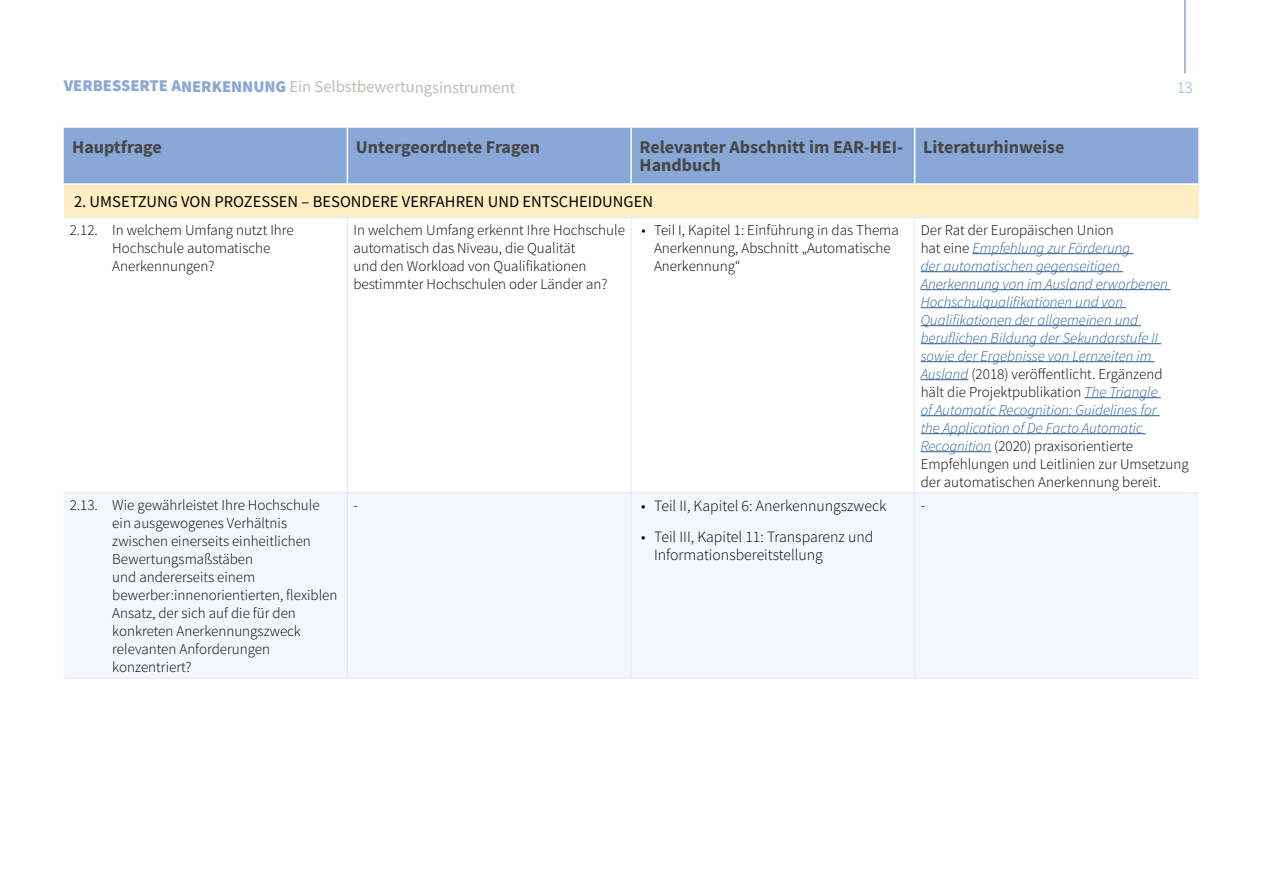
<style>
.page{position:relative;width:1263px;height:893px;background:#fff}
.page>*{position:absolute;margin:0;border:0;box-sizing:border-box;transform-origin:0 0}
.t1{font:700 18px/18px "Source Sans Pro";color:#474747}
.t2{font:16.5px "Source Sans Pro";color:#000}
.t3{font:16.5px "Source Sans Pro";letter-spacing:-.005em;color:#c0bcb6}
.t4{font:300 16.5px "Source Sans Pro";color:#89a8d8}
.t5{font:300 15.75px/18px "Source Sans Pro";color:#000}
.t6{font:300 15px/18px "Source Sans Pro";color:#000}
.t7{font:italic 300 15px/18px "Source Sans Pro";color:#275b9b}
.s1{font-weight:900;color:#89a8d8}
.s2{font-style:normal;color:#000}
</style>
<div class="page">
<hr style="left:1184px;top:0;width:2px;height:74px;background:#89a8d8">
<div style="left:64px;top:128px;width:1134px;height:55px;background:#89a8d8"></div>
<div style="left:64px;top:184px;width:1134px;height:34px;background:#feeec1"></div>
<div style="left:64px;top:494px;width:1134px;height:184px;background:#f4f6fc"></div>
<hr style="left:347px;top:128px;width:1px;height:55px;background:#fff">
<hr style="left:630px;top:128px;width:2px;height:55px;background:#fff">
<hr style="left:914px;top:128px;width:1px;height:55px;background:#fff">
<hr style="left:64px;top:183px;width:283px;height:2px;background:#fff">
<hr style="left:347px;top:183px;width:284px;height:2px;background:#fff">
<hr style="left:631px;top:183px;width:284px;height:2px;background:#fff">
<hr style="left:915px;top:183px;width:283px;height:2px;background:#fff">
<hr style="left:347px;top:218px;width:1px;height:275px;background:#e3e9f7">
<hr style="left:631px;top:218px;width:1px;height:275px;background:#e3e9f7">
<hr style="left:914px;top:218px;width:1px;height:275px;background:#e3e9f7">
<hr style="left:64px;top:493px;width:283px;height:1px;background:#e3e9f7">
<hr style="left:347px;top:493px;width:284px;height:1px;background:#e3e9f7">
<hr style="left:347px;top:493px;width:1px;height:185px;background:#e3e9f7">
<hr style="left:631px;top:493px;width:284px;height:1px;background:#e3e9f7">
<hr style="left:631px;top:493px;width:1px;height:185px;background:#e3e9f7">
<hr style="left:915px;top:493px;width:283px;height:1px;background:#e3e9f7">
<hr style="left:914px;top:493px;width:1px;height:185px;background:#e3e9f7">
<hr style="left:64px;top:217px;width:283px;height:1px;background:#e3e9f7">
<hr style="left:347px;top:217px;width:284px;height:1px;background:#e3e9f7">
<hr style="left:631px;top:217px;width:284px;height:1px;background:#e3e9f7">
<hr style="left:915px;top:217px;width:283px;height:1px;background:#e3e9f7">
<hr style="left:64px;top:678px;width:283px;height:1px;background:#e3e9f7">
<hr style="left:347px;top:678px;width:284px;height:1px;background:#e3e9f7">
<hr style="left:631px;top:678px;width:284px;height:1px;background:#e3e9f7">
<hr style="left:915px;top:678px;width:283px;height:1px;background:#e3e9f7">
<hr style="left:972px;top:253px;width:161px;height:1px;background:#275b9b">
<hr style="left:921px;top:271px;width:202px;height:1px;background:#275b9b">
<hr style="left:921px;top:289px;width:250px;height:1px;background:#275b9b">
<hr style="left:921px;top:307px;width:205px;height:1px;background:#275b9b">
<hr style="left:921px;top:325px;width:220px;height:1px;background:#275b9b">
<hr style="left:921px;top:343px;width:240px;height:1px;background:#275b9b">
<hr style="left:921px;top:361px;width:233px;height:1px;background:#275b9b">
<hr style="left:921px;top:379px;width:47px;height:1px;background:#275b9b">
<hr style="left:1084px;top:397px;width:77px;height:1px;background:#275b9b">
<hr style="left:921px;top:415px;width:238px;height:1px;background:#275b9b">
<hr style="left:921px;top:433px;width:224px;height:1px;background:#275b9b">
<hr style="left:921px;top:451px;width:70px;height:1px;background:#275b9b">
<p class="t3" style="left:64px;top:76px;width:453px"><span class="s1">VERBESSERTE ANERKENNUNG</span> Ein Selbstbewertungsinstrument</p>
<p class="t4" style="left:1177px;top:78px;width:17px">13</p>
<p class="t1" style="left:72px;top:138px;width:91px">Hauptfrage</p>
<p class="t1" style="left:356px;top:138px;width:186px">Untergeordnete Fragen</p>
<p class="t1" style="left:639px;top:138px;width:265px">Relevanter Abschnitt im EAR-HEI-<br>Handbuch</p>
<p class="t1" style="left:923px;top:138px;width:143px">Literaturhinweise</p>
<p class="t2" style="left:74px;top:191px;width:581px">2. UMSETZUNG VON PROZESSEN – BESONDERE VERFAHREN UND ENTSCHEIDUNGEN</p>
<p class="t6" style="left:112px;top:221px;width:183px;text-indent:-43px">2.12. In welchem Umfang nutzt Ihre<br>Hochschule automatische<br>Anerkennungen?</p>
<p class="t6" style="left:353px;top:221px;width:273px">In welchem Umfang erkennt Ihre Hochschule automatisch das Niveau, die Qualität<br>und den Workload von Qualifikationen bestimmter Hochschulen oder Länder an?</p>
<p class="t6" style="left:654px;top:221px;width:246px;text-indent:-13px">• Teil I, Kapitel 1: Einführung in das Thema<br>Anerkennung, Abschnitt „Automatische<br>Anerkennung“</p>
<p class="t7" style="left:921px;top:221px;width:270px"><span class="s2">Der Rat der Europäischen Union<br>hat eine</span> Empfehlung zur Förderung<br>der automatischen gegenseitigen Anerkennung von im Ausland erworbenen Hochschulqualifikationen und von Qualifikationen der allgemeinen und beruflichen Bildung der Sekundarstufe II sowie der Ergebnisse von Lernzeiten im Ausland <span class="s2">(2018) veröffentlicht. Ergänzend hält die Projektpublikation</span> The Triangle<br>of Automatic Recognition: Guidelines for<br>the Application of De Facto Automatic Recognition <span class="s2">(2020) praxisorientierte Empfehlungen und Leitlinien zur Umsetzung der automatischen Anerkennung bereit.</span></p>
<p class="t6" style="left:112px;top:496px;width:227px;text-indent:-43px">2.13. Wie gewährleistet Ihre Hochschule ein ausgewogenes Verhältnis zwischen einerseits einheitlichen<br>Bewertungsmaßstäben<br>und andererseits einem bewerber:innenorientierten, flexiblen<br>Ansatz, der sich auf die für den konkreten Anerkennungszweck relevanten Anforderungen konzentriert?</p>
<p class="t6" style="left:353px;top:496px;width:6px">-</p>
<p class="t5" style="left:641px;top:497px;width:247px">• Teil II, Kapitel 6: Anerkennungszweck</p>
<p class="t6" style="left:921px;top:496px;width:6px">-</p>
<p class="t5" style="left:654px;top:527px;width:221px;text-indent:-13px">• Teil III, Kapitel 11: Transparenz und<br>Informationsbereitstellung</p>
</div>
